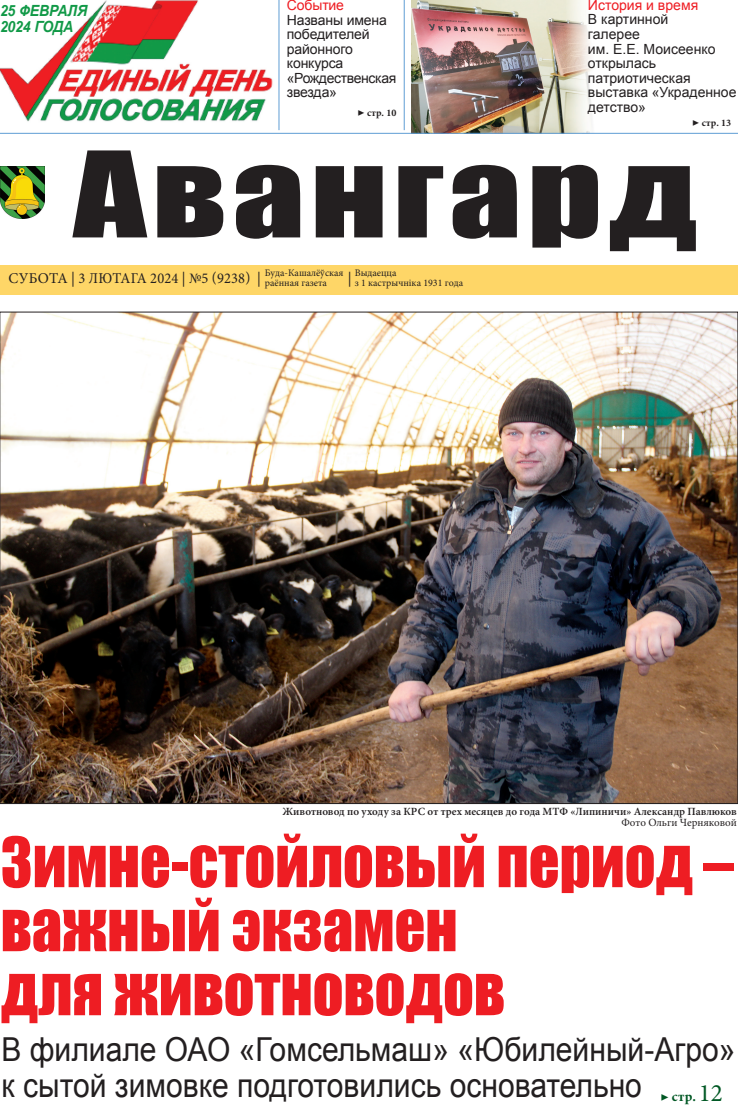
<style>
.page{position:relative;width:738px;height:1106px;background:#fff}
.page>*{position:absolute;margin:0;border:0;box-sizing:border-box;transform-origin:0 0}
.t1{font:110px "Impact";letter-spacing:.04em;color:#231f20;scale:1.31 1}
.t2{font:63.8px/64px "Impact";color:#ee1d23;scale:.95 1}
.t3{font:33px/36px "Arial";color:#231f20;scale:.91 1}
.t4{font:italic 700 15.4px/16.8px "Arial";letter-spacing:-.01em;color:#119947;scale:.91 1}
.t5{font:15px "Minion Pro";letter-spacing:.01em;color:#231f20}
.t6{font:14px/14.5px "Arial";letter-spacing:-.01em;color:#231f20}
.t7{font:14px "Arial";color:#ee1d23}
.t8{font:700 14px "Minion Pro";color:#005824}
.t9{font:600 11px "Minion Pro";color:#231f20}
.t10{font:11px "Minion Pro";color:#231f20}
.t11{font:10px/10px "Minion Pro";color:#231f20}
.t12{font:700 10px "Minion Pro";letter-spacing:.015em;color:#231f20}
.s1{font-size:12px}
.s2{font-weight:400;font-size:25px}
</style>
<div class="page">
<img style="left:410px;top:0;width:186px;height:133px">
<hr style="left:0;top:133px;width:737px;height:1px;background:#5f9dd4">
<svg style="left:586px;top:0;width:10px;height:15px"></svg>
<div style="left:0;top:265px;width:737px;height:30px;background:#fed667"></div>
<img style="left:0;top:166px;width:44px;height:53px">
<hr style="left:278px;top:0;width:1px;height:130px;background:#5f9dd4">
<img style="left:0;top:0;width:273px;height:122px">
<hr style="left:403px;top:0;width:1px;height:130px;background:#5f9dd4">
<svg style="left:0;top:803px;width:737px;height:2px"></svg>
<img style="left:2px;top:314px;width:733px;height:487px">
<p class="t4" style="left:0;top:2px;width:97px">25 ФЕВРАЛЯ<br>2024 ГОДА</p>
<p class="t7" style="left:286px;top:-4px;width:59px">Событие</p>
<p class="t6" style="left:286px;top:13px;width:111px">Названы имена победителей районного конкурса «Рождественская звезда»</p>
<p class="t12" style="left:357px;top:106px;width:40px"><span class="s1">▶</span> стр. 10</p>
<p class="t7" style="left:587px;top:-4px;width:112px">История и время</p>
<p class="t6" style="left:587px;top:12px;width:150px">В картинной<br>галерее<br>им. Е.Е. Моисеенко открылась патриотическая выставка «Украденное детство»</p>
<p class="t12" style="left:691px;top:116px;width:40px"><span class="s1">▶</span> стр. 13</p>
<h1 class="t1" style="left:73px;top:109px;width:478px">Авангард</h1>
<p class="t11" style="left:264px;top:268px;width:80px">Буда-Кашалёўская раённая газета</p>
<p class="t5" style="left:9px;top:268px;width:253px">СУБОТА | 3 ЛЮТАГА 2024 | №5 (9238) |</p>
<p class="t5" style="left:347px;top:268px;width:5px">|</p>
<p class="t11" style="left:354px;top:268px;width:110px">Выдаецца<br>з 1 кастрычніка 1931 года</p>
<p class="t9" style="left:282px;top:804px;width:455px">Животновод по уходу за КРС от трех месяцев до года МТФ «Липиничи» Александр Павлюков</p>
<p class="t10" style="left:621px;top:815px;width:117px">Фото Ольги Черняковой</p>
<h2 class="t2" style="left:1px;top:828px;width:772px">Зимне-стойловый период – важный экзамен<br>для животноводов</h2>
<h3 class="t3" style="left:2px;top:1031px;width:807px">В филиале ОАО «Гомсельмаш» «Юбилейный-Агро» к сытой зимовке подготовились основательно</h3>
<p class="t8" style="left:660px;top:1086px;width:64px">▶ стр. <span class="s2">12</span></p>
</div>
